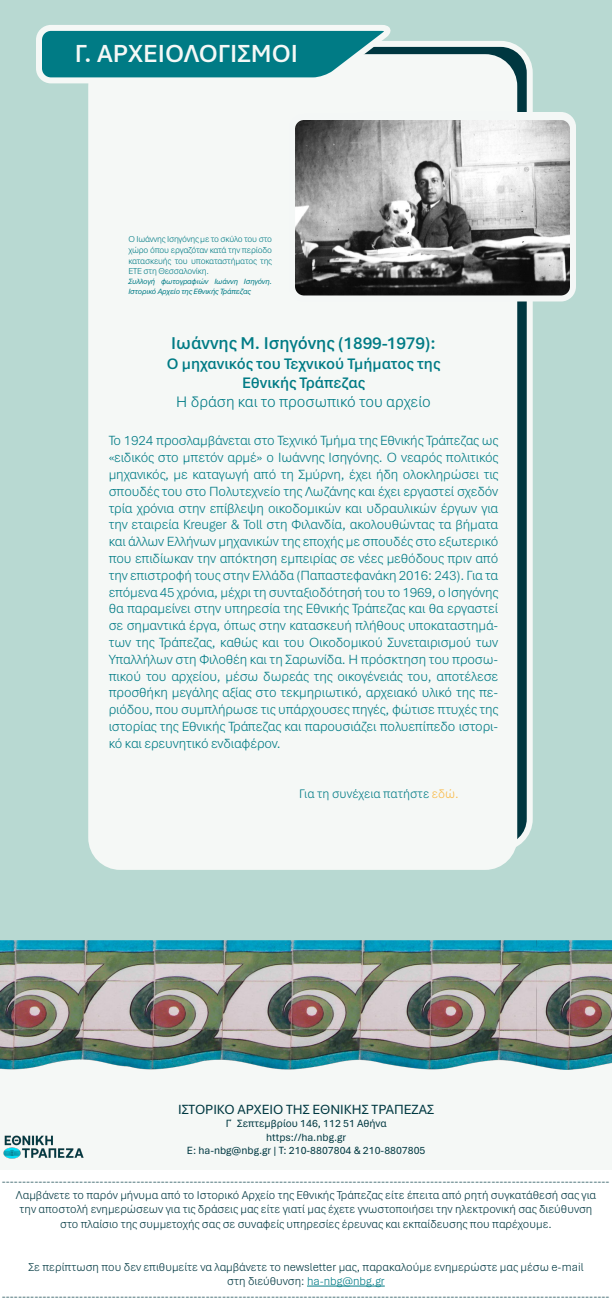
<style>
.page{position:relative;width:612px;height:1300px;background:#fff}
.page>*{position:absolute;margin:0;border:0;box-sizing:border-box;transform-origin:0 0}
.t1{font:600 26px "Aptos";color:#f5f8f6}
.t2{font:600 18px "Aptos";color:#007b85}
.t3{font:600 16px/19.2px "Aptos";color:#007b85;text-align:center}
.t4{font:300 16px "Aptos";color:#007b85}
.t5{font:300 14px/16.8px "Aptos";letter-spacing:-.01em;color:#007b85;text-align:justify}
.t6{font:14px "Aptos";color:#003841}
.t7{font:300 13px "Aptos";color:#007b85}
.t8{font:300 12px/14.4px "Aptos";color:#003841;text-align:center}
.t9{font:11px/13.2px "Aptos";color:#003841;text-align:center}
.t10{font:300 9px/10.8px "Aptos";letter-spacing:-.02em;color:#007b85;text-align:justify}
.t11{font:italic 8px/9.6px "Aptos";letter-spacing:-.02em;color:#007b85}
.s1{color:#f9b946}
.s2{color:#007b86}
</style>
<div class="page">
<div style="left:0;top:0;width:612px;height:941px;background:#b8d9d2"></div>
<hr style="left:307px;top:1286px;width:78px;height:1px;background:#007b86">
<div style="left:0;top:970px;width:612px;height:200px;background:#f5f8f6"></div>
<img style="left:0;top:941px;width:612px;height:129px">
<img style="left:3px;top:1135px;width:81px;height:24px">
<div style="left:91px;top:57px;width:423px;height:810px;background:#f5f8f6;border-radius:29px"></div>
<div style="left:88px;top:54px;width:429px;height:816px;border:6px solid #f5f8f6;border-radius:29px"></div>
<svg style="left:33px;top:22px;width:365px;height:64px"></svg>
<img style="left:296px;top:117px;width:277px;height:181px">
<div style="left:289px;top:114px;width:287px;height:187px;border:6px solid #f4f7f6;border-radius:12px"></div>
<h1 class="t1" style="left:75px;top:35px;width:225px">Γ. ΑΡΧΕΙΟΛΟΓΙΣΜΟΙ</h1>
<p class="t10" style="left:128px;top:233px;width:145px">Ο Ιωάννης Ισηγόνης με το σκύλο του στο χώρο όπου εργαζόταν κατά την περίοδο κατασκευής του υποκαταστήματος της ΕΤΕ στη Θεσσαλονίκη.</p>
<p class="t11" style="left:128px;top:276px;width:145px">Συλλογή φωτογραφιών Ιωάννη Ισηγόνη.<br>Ιστορικό Αρχείο της Εθνικής Τράπεζας</p>
<p class="t2" style="left:171px;top:331px;width:266px">Ιωάννης M. Ισηγόνης (1899-1979):</p>
<p class="t3" style="left:167px;top:353px;width:275px">Ο μηχανικός του Τεχνικού Τμήματος της<br>Εθνικής Τράπεζας</p>
<p class="t4" style="left:176px;top:391px;width:256px">H δράση και το προσωπικό του αρχείο</p>
<p class="t5" style="left:109px;top:432px;width:391px">Το 1924 προσλαμβάνεται στο Τεχνικό Τμήμα της Εθνικής Τράπεζας ως «ειδικός στο μπετόν αρμέ» ο Ιωάννης Ισηγόνης. Ο νεαρός πολιτικός μηχανικός, με καταγωγή από τη Σμύρνη, έχει ήδη ολοκληρώσει τις σπουδές του στο Πολυτεχνείο της Λωζάνης και έχει εργαστεί σχεδόν τρία χρόνια στην επίβλεψη οικοδομικών και υδραυλικών έργων για την εταιρεία Kreuger &amp; Toll στη Φιλανδία, ακολουθώντας τα βήματα και άλλων Ελλήνων μηχανικών της εποχής με σπουδές στο εξωτερικό που επιδίωκαν την απόκτηση εμπειρίας σε νέες μεθόδους πριν από την επιστροφή τους στην Ελλάδα (Παπαστεφανάκη 2016: 243). Για τα επόμενα 45 χρόνια, μέχρι τη συνταξιοδότησή του το 1969, ο Ισηγόνης θα παραμείνει στην υπηρεσία της Εθνικής Τράπεζας και θα εργαστεί σε σημαντικά έργα, όπως στην κατασκευή πλήθους υποκαταστημά&shy;των της Τράπεζας, καθώς και του Οικοδομικού Συνεταιρισμού των Υπαλλήλων στη Φιλοθέη και τη Σαρωνίδα. Η πρόσκτηση του προσω&shy;πικού του αρχείου, μέσω δωρεάς της οικογένειάς του, αποτέλεσε προσθήκη μεγάλης αξίας στο τεκμηριωτικό, αρχειακό υλικό της πε&shy;ριόδου, που συμπλήρωσε τις υπάρχουσες πηγές, φώτισε πτυχές της ιστορίας της Εθνικής Τράπεζας και παρουσιάζει πολυεπίπεδο ιστορι&shy;κό και ερευνητικό ενδιαφέρον.</p>
<p class="t7" style="left:299px;top:785px;width:161px">Για τη συνέχεια πατήστε <span class="s1">εδώ.</span></p>
<p class="t6" style="left:178px;top:1100px;width:257px">ΙΣΤΟΡΙΚΟ ΑΡΧΕΙΟ ΤΗΣ ΕΘΝΙΚΗΣ ΤΡΑΠΕΖΑΣ</p>
<p class="t9" style="left:187px;top:1117px;width:240px">Γ΄Σεπτεμβρίου 146, 112 51 Αθήνα https://ha.nbg.gr<br>E: ha-nbg@nbg.gr | T: 210-8807804 &amp; 210-8807805</p>
<p class="t8" style="left:2px;top:1173px;width:609px">----------------------------------------------------------------------------------------------------------------------------------------------------- Λαμβάνετε το παρόν μήνυμα από το Ιστορικό Αρχείο της Εθνικής Τράπεζας είτε έπειτα από ρητή συγκατάθεσή σας για<br>την αποστολή ενημερώσεων για τις δράσεις μας είτε γιατί μας έχετε γνωστοποιήσει την ηλεκτρονική σας διεύθυνση<br>στο πλαίσιο της συμμετοχής σας σε συναφείς υπηρεσίες έρευνας και εκπαίδευσης που παρέχουμε.</p>
<p class="t8" style="left:2px;top:1259px;width:609px">Σε περίπτωση που δεν επιθυμείτε να λαμβάνετε το newsletter μας, παρακαλούμε ενημερώστε μας μέσω e-mail<br>στη διεύθυνση: <span class="s2">ha-nbg@nbg.gr </span>-----------------------------------------------------------------------------------------------------------------------------------------------------</p>
</div>
